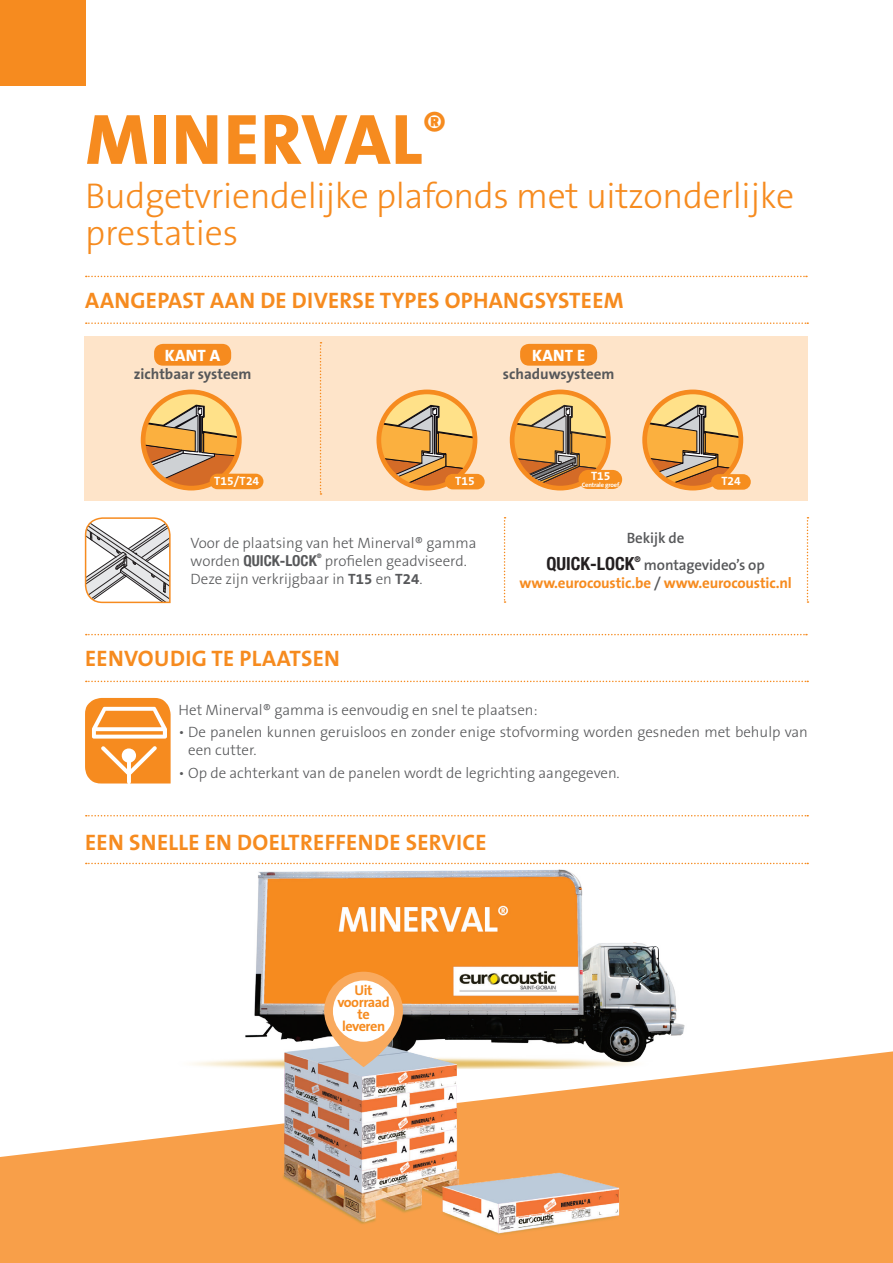
<style>
.page{position:relative;width:893px;height:1263px;background:#fff}
.page>*{position:absolute;margin:0;border:0;box-sizing:border-box;transform-origin:0 0}
.t1{font:800 72px "The Sans B W8";letter-spacing:.015em;color:#f68b1f}
.t2{font:300 36px/37.5px "The Sans B W3";letter-spacing:-.01em;color:#f68b1f}
.t3{font:700 22.5px "The Sans B W7";letter-spacing:.015em;color:#f68b1f}
.t4{font:700 condensed 18px "Helvetica Neue LT Com";color:#231f20}
.t5{font:800 16.5px "The Sans B W8";letter-spacing:.015em;color:#fff}
.t6{font:300 15px/18px "The Sans B W3";color:#57585a}
.t7{font:700 15px "The Sans B W7";letter-spacing:-.01em;color:#f68b1f}
.t8{font:700 15px "The Sans B W7";color:#57585a}
.t9{font:600 15px "The Sans B W6";letter-spacing:-.01em;color:#57585a}
.t10{font:700 condensed 15px "Helvetica Neue LT Com";color:#57585a}
.t11{font:700 14.25px/12px "The Sans B W7";letter-spacing:-.03em;color:#f68b1f;text-align:center}
.t12{font:700 12.15px "The Sans B W7";color:#fff}
.t13{font:700 12px "The Sans B W7";color:#fff}
.t14{font:700 condensed 7.8px "Helvetica Neue LT Com";color:#231f20}
.t15{font:700 6.45px "The Sans B W7";letter-spacing:-.03em;color:#fff}
.t16{font:700 condensed 6.15px "Helvetica Neue LT Com";color:#57585a}
.s1{font-family:"The Sans B W3";font-weight:300;font-stretch:normal}
.s2{font-family:"The Sans B W7";font-weight:700}
.s3{font-family:"The Sans B W6";font-weight:600;color:#57585a}
</style>
<div class="page">
<div style="left:85px;top:336px;width:723px;height:165px;background:#fee4c9"></div>
<div style="left:0;top:0;width:85px;height:85px;background:#f68b1f"></div>
<svg style="left:86px;top:322px;width:722px;height:2px"></svg>
<svg style="left:86px;top:276px;width:721px;height:1px"></svg>
<svg style="left:86px;top:681px;width:722px;height:1px"></svg>
<svg style="left:86px;top:634px;width:721px;height:1px"></svg>
<svg style="left:84px;top:517px;width:87px;height:87px"></svg>
<svg style="left:0;top:1051px;width:893px;height:212px;fill:#f89f49"></svg>
<img style="left:168px;top:862px;width:549px;height:389px">
<svg style="left:86px;top:863px;width:722px;height:1px"></svg>
<svg style="left:86px;top:815px;width:722px;height:1px"></svg>
<svg style="left:324px;top:972px;width:79px;height:95px"></svg>
<svg style="left:143px;top:392px;width:96px;height:97px;background:#daaa6d"></svg>
<div style="left:141px;top:390px;width:101px;height:100px;border:5px solid #f68b1f;border-radius:50%"></div>
<svg style="left:379px;top:392px;width:96px;height:97px"></svg>
<svg style="left:382px;top:405px;width:93px;height:84px;background:#daa55b"></svg>
<div style="left:376px;top:390px;width:101px;height:100px;border:5px solid #f68b1f;border-radius:50%"></div>
<svg style="left:512px;top:392px;width:96px;height:97px;background:#dca962"></svg>
<svg style="left:645px;top:392px;width:96px;height:97px;background:#ddad69"></svg>
<div style="left:642px;top:390px;width:101px;height:100px;border:5px solid #f68b1f;border-radius:50%"></div>
<div style="left:445px;top:474px;width:40px;height:15px;background:#f68e1e;border-radius:8px"></div>
<div style="left:578px;top:470px;width:44px;height:19px;background:#f68e1e;border-radius:10px"></div>
<div style="left:711px;top:474px;width:40px;height:16px;background:#f68e1e;border-radius:8px"></div>
<div style="left:210px;top:474px;width:53px;height:15px;background:#f68e1e;border-radius:8px"></div>
<svg style="left:320px;top:342px;width:1px;height:153px"></svg>
<div style="left:154px;top:344px;width:77px;height:22px;background:#f68b1f;border-radius:9px"></div>
<div style="left:520px;top:344px;width:77px;height:22px;background:#f68b1f;border-radius:9px"></div>
<svg style="left:85px;top:698px;width:86px;height:85px"></svg>
<svg style="left:504px;top:517px;width:2px;height:86px"></svg>
<svg style="left:807px;top:517px;width:1px;height:86px"></svg>
<h1 class="t1" style="left:86px;top:93px;width:362px">MINERVAL<sup>®</sup></h1>
<h2 class="t2" style="left:85px;top:177px;width:711px">Budgetvriendelijke plafonds met uitzonderlijke prestaties</h2>
<h3 class="t3" style="left:85px;top:286px;width:540px">AANGEPAST AAN DE DIVERSE TYPES OPHANGSYSTEEM</h3>
<p class="t5" style="left:165px;top:345px;width:57px">KANT A</p>
<p class="t8" style="left:134px;top:364px;width:119px">zichtbaar systeem</p>
<p class="t5" style="left:532px;top:345px;width:54px">KANT E</p>
<p class="t8" style="left:503px;top:364px;width:113px">schaduwsysteem</p>
<p class="t12" style="left:591px;top:468px;width:21px">T15</p>
<p class="t15" style="left:582px;top:480px;width:39px">Centrale groef</p>
<p class="t13" style="left:214px;top:473px;width:46px">T15/T24</p>
<p class="t13" style="left:455px;top:473px;width:21px">T15</p>
<p class="t13" style="left:721px;top:474px;width:21px">T24</p>
<p class="t6" style="left:190px;top:534px;width:288px">Voor de plaatsing van het Minerval® gamma</p>
<p class="t10" style="left:190px;top:551px;width:128px"><span class="s1">worden</span> QUICK-LOCK</p>
<p class="t16" style="left:317px;top:552px;width:6px">®</p>
<p class="t6" style="left:190px;top:552px;width:278px;text-indent:134px">profielen geadviseerd.<br>Deze zijn verkrijgbaar in <span class="s2">T15</span> en <span class="s2">T24</span>.</p>
<p class="t9" style="left:627px;top:528px;width:59px">Bekijk de</p>
<p class="t4" style="left:547px;top:552px;width:90px">QUICK-LOCK</p>
<p class="t14" style="left:635px;top:555px;width:8px">®</p>
<p class="t9" style="left:644px;top:555px;width:122px">montagevideo’s op</p>
<p class="t7" style="left:519px;top:573px;width:274px">www.eurocoustic.be <span class="s3">/</span> www.eurocoustic.nl</p>
<h3 class="t3" style="left:85px;top:644px;width:256px">EENVOUDIG TE PLAATSEN</h3>
<p class="t6" style="left:179px;top:701px;width:361px">Het Minerval® gamma is eenvoudig en snel te plaatsen:</p>
<p class="t6" style="left:188px;top:723px;width:621px;text-indent:-10px">• De panelen kunnen geruisloos en zonder enige stofvorming worden gesneden met behulp van een cutter.</p>
<p class="t6" style="left:179px;top:764px;width:442px">• Op de achterkant van de panelen wordt de legrichting aangegeven.</p>
<h3 class="t3" style="left:85px;top:828px;width:403px">EEN SNELLE EN DOELTREFFENDE SERVICE</h3>
<p class="t11" style="left:337px;top:984px;width:54px">Uit voorraad te leveren</p>
</div>
